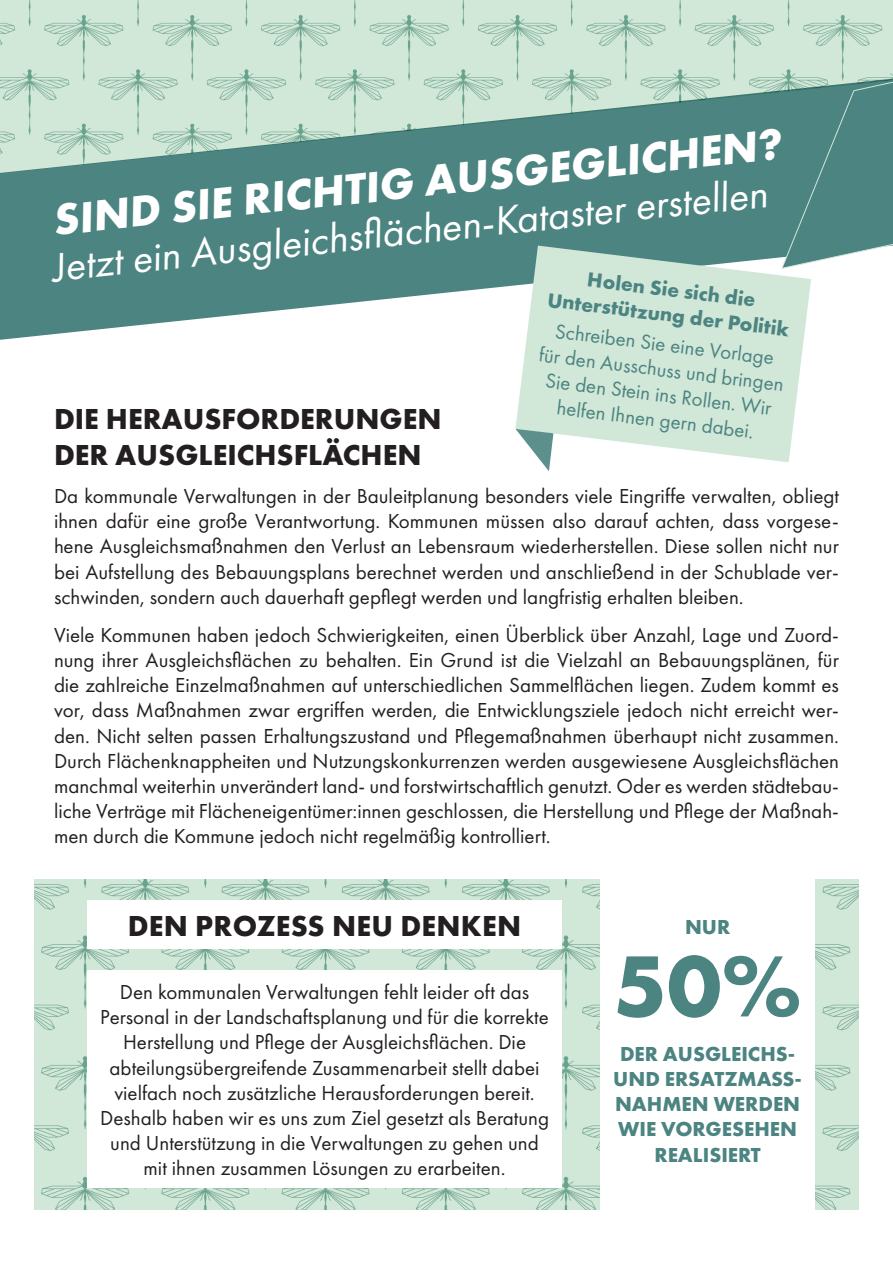
<style>
.page{position:relative;width:893px;height:1263px;background:#fff}
.page>*{position:absolute;margin:0;border:0;box-sizing:border-box;transform-origin:0 0}
.t1{font:700 90px "Futura PT";color:#4b8481}
.H2_Header{font:700 45px "Futura PT";color:#fff}
.H2_Header-2{font:42px "Futura PT";color:#fff}
.t2{font:700 30px/36px "Futura PT";color:#231f20}
.t3{font:21px/25.2px "Futura PT";color:#231f20;text-align:justify}
.t4{font:700 21px/25.2px "Futura PT";color:#4b8481;text-align:center}
.t5{font:21px/25.2px "Futura PT";color:#4b8481;text-align:center}
</style>
<div class="page">
<img style="left:34px;top:879px;width:825px;height:330px">
<div style="left:87px;top:970px;width:475px;height:218px;background:#fff"></div>
<div style="left:600px;top:860px;width:215px;height:359px;background:#fff"></div>
<div style="left:87px;top:900px;width:475px;height:49px;background:#fff"></div>
<img style="left:0;top:0;width:893px;height:42px">
<svg style="left:0;top:42px;width:893px;height:298px;background:#86aea8"></svg>
<svg style="left:781px;top:65px;width:112px;height:204px;background:#629590"></svg>
<svg style="left:515px;top:246px;width:296px;height:216px;background:#cde3d7"></svg>
<svg style="left:515px;top:429px;width:38px;height:42px"></svg>
<p class="H2_Header" style="left:50px;top:191px;width:734px;rotate:-6deg">SIND SIE RICHTIG AUSGEGLICHEN?</p>
<p class="H2_Header-2" style="left:49px;top:243px;width:721px;rotate:-6deg">Jetzt ein Ausgleichsfl ächen-Kataster erstellen</p>
<p class="t4" style="left:552px;top:262px;width:245px;rotate:7deg">Holen Sie sich die<br>Unterstützung der Politik</p>
<p class="t5" style="left:544px;top:317px;width:248px;rotate:7deg">Schreiben Sie eine Vorlage für den Ausschuss und bringen<br>Sie den Stein ins Rollen. Wir helfen Ihnen gern dabei.</p>
<p class="t2" style="left:54px;top:400px;width:389px">DIE HERAUSFORDERUNGEN<br>DER AUSGLEICHSFLÄCHEN</p>
<p class="t3" style="left:54px;top:483px;width:786px">Da kommunale Verwaltungen in der Bauleitplanung besonders viele Eingriffe verwalten, obliegt ihnen dafür eine große Verantwortung. Kommunen müssen also darauf achten, dass vorgese&shy;hene Ausgleichsmaßnahmen den Verlust an Lebensraum wiederherstellen. Diese sollen nicht nur bei Aufstellung des Bebauungsplans berechnet werden und anschließend in der Schublade ver&shy;schwinden, sondern auch dauerhaft gepflegt werden und langfristig erhalten bleiben.</p>
<p class="t3" style="left:54px;top:622px;width:786px">Viele Kommunen haben jedoch Schwierigkeiten, einen Überblick über Anzahl, Lage und Zuord&shy;nung ihrer Ausgleichsflächen zu behalten. Ein Grund ist die Vielzahl an Bebauungsplänen, für die zahlreiche Einzelmaßnahmen auf unterschiedlichen Sammelflächen liegen. Zudem kommt es vor, dass Maßnahmen zwar ergriffen werden, die Entwicklungsziele jedoch nicht erreicht wer&shy;den. Nicht selten passen Erhaltungszustand und Pflegemaßnahmen überhaupt nicht zusammen.<br>Durch Flächenknappheiten und Nutzungskonkurrenzen werden ausgewiesene Ausgleichsflächen manchmal weiterhin unverändert land- und forstwirtschaftlich genutzt. Oder es werden städtebau&shy;liche Verträge mit Flächeneigentümer:innen geschlossen, die Herstellung und Pflege der Maßnah&shy;men durch die Kommune jedoch nicht regelmäßig kontrolliert.</p>
<p class="t2" style="left:128px;top:907px;width:395px">DEN PROZESS NEU DENKEN</p>
<p class="t3" style="left:100px;top:979px;width:451px;text-align:center">Den kommunalen Verwaltungen fehlt leider oft das Personal in der Landschaftsplanung und für die korrekte Herstellung und Pflege der Ausgleichsflächen. Die abteilungsübergreifende Zusammenarbeit stellt dabei vielfach noch zusätzliche Herausforderungen bereit.<br>Deshalb haben wir es uns zum Ziel gesetzt als Beratung und Unterstützung in die Verwaltungen zu gehen und mit ihnen zusammen Lösungen zu erarbeiten.</p>
<p class="t4" style="left:685px;top:914px;width:47px">NUR</p>
<p class="t1" style="left:613px;top:928px;width:190px">50%</p>
<p class="t4" style="left:613px;top:1040px;width:190px">DER AUSGLEICHS-<br>UND ERSATZMASS-<br>NAHMEN WERDEN<br>WIE VORGESEHEN<br>REALISIERT</p>
</div>
